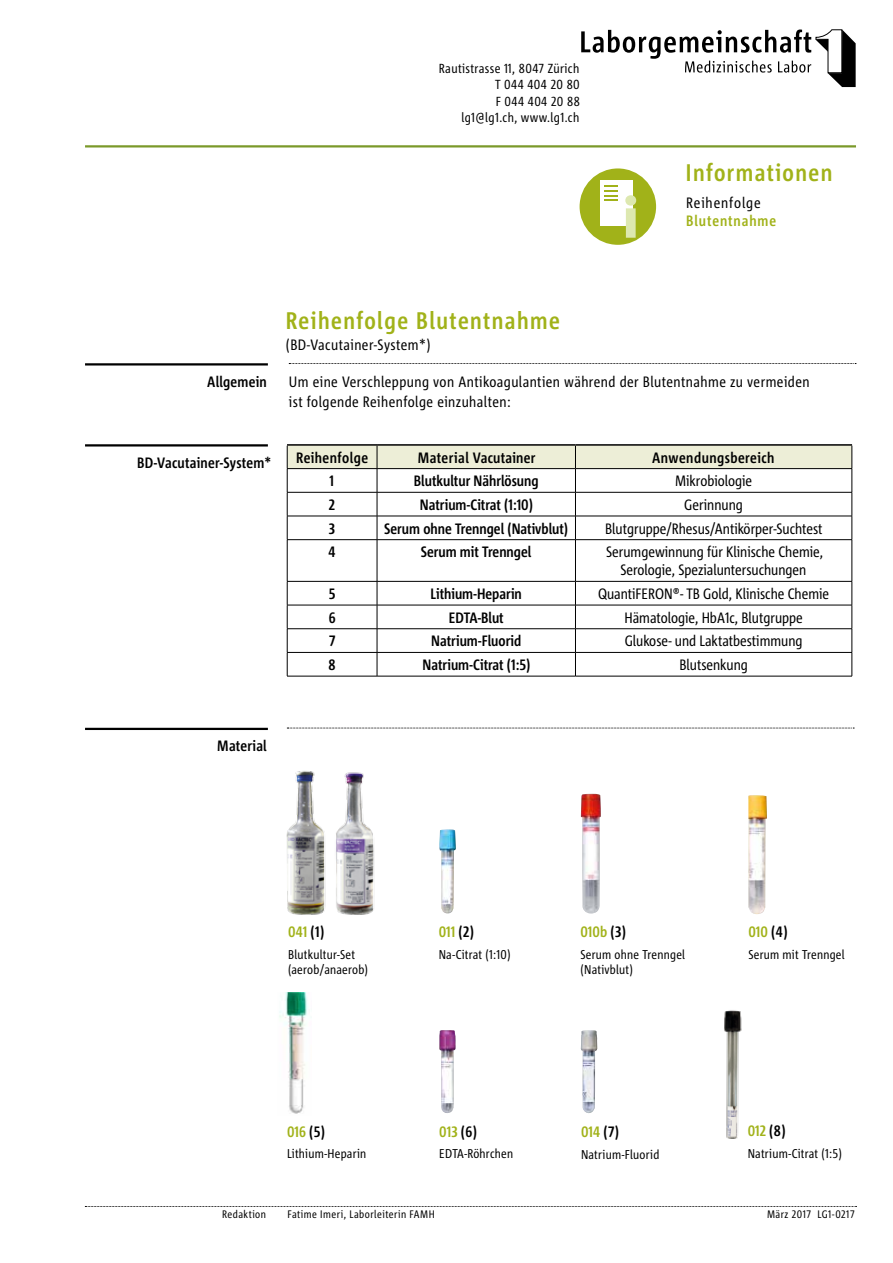
<style>
.page{position:relative;width:893px;height:1263px;background:#fff}
.page>*{position:absolute;margin:0;border:0;box-sizing:border-box;transform-origin:0 0}
.t1{font:700 24px "Corpid Cd LF";letter-spacing:.06em;color:#a1b219}
.t2{font:15px/18px "Corpid Cd LF";color:#000;text-align:center}
.t3{font:700 15px "Corpid Cd LF";color:#000}
.t4{font:15px/20.2px "Corpid Cd LF";letter-spacing:.03em;color:#000}
.t5{font:700 15px "Corpid Cd LF";color:#a1b219}
.t6{font:700 15px "Corpid Cd LF";letter-spacing:.03em;color:#000}
.t7{font:700 15px "Corpid Cd LF";letter-spacing:.06em;color:#a1b219}
.t8{font:15px "Corpid Cd LF";letter-spacing:.06em;color:#000}
.t9{font:13.2px/16.5px "Corpid Cd LF";letter-spacing:.03em;color:#000;text-align:right}
.t10{font:12.75px/15.3px "Corpid Cd LF";letter-spacing:.02em;color:#000}
.t11{font:10.8px "Corpid Cd LF";letter-spacing:.045em;color:#000}
.s1{color:#000}
</style>
<div class="page">
<svg style="left:85px;top:1206px;width:771px;height:1px"></svg>
<svg style="left:581px;top:29px;width:275px;height:58px"></svg>
<hr style="left:85px;top:145px;width:771px;height:2px;background:#7b992a">
<div style="left:580px;top:168px;width:76px;height:77px;background:#a1b219;border-radius:50%"></div>
<div style="left:600px;top:180px;width:32px;height:45px;background:#fff"></div>
<svg style="left:625px;top:195px;width:11px;height:43px"></svg>
<svg style="left:604px;top:185px;width:14px;height:16px"></svg>
<svg style="left:289px;top:363px;width:567px;height:1px"></svg>
<svg style="left:287px;top:728px;width:567px;height:1px"></svg>
<hr style="left:85px;top:363px;width:183px;height:2px;background:#000">
<hr style="left:85px;top:444px;width:183px;height:2px;background:#000">
<hr style="left:85px;top:728px;width:183px;height:2px;background:#000">
<hr style="left:287px;top:539px;width:90px;height:1px;background:#000">
<hr style="left:287px;top:540px;width:1px;height:41px;background:#000">
<hr style="left:377px;top:539px;width:198px;height:1px;background:#000">
<hr style="left:377px;top:540px;width:1px;height:41px;background:#000">
<hr style="left:575px;top:539px;width:277px;height:1px;background:#000">
<hr style="left:575px;top:540px;width:1px;height:41px;background:#000">
<hr style="left:852px;top:540px;width:1px;height:41px;background:#000">
<hr style="left:287px;top:581px;width:90px;height:1px;background:#000">
<hr style="left:377px;top:581px;width:198px;height:1px;background:#000">
<hr style="left:575px;top:581px;width:277px;height:1px;background:#000">
<hr style="left:287px;top:605px;width:90px;height:1px;background:#000">
<hr style="left:377px;top:605px;width:198px;height:1px;background:#000">
<hr style="left:575px;top:605px;width:277px;height:1px;background:#000">
<hr style="left:287px;top:628px;width:90px;height:1px;background:#000">
<hr style="left:377px;top:628px;width:198px;height:1px;background:#000">
<hr style="left:575px;top:628px;width:277px;height:1px;background:#000">
<hr style="left:287px;top:652px;width:90px;height:1px;background:#000">
<svg style="left:287px;top:581px;width:1px;height:95px"></svg>
<hr style="left:377px;top:652px;width:198px;height:1px;background:#000">
<svg style="left:377px;top:581px;width:1px;height:95px"></svg>
<hr style="left:575px;top:652px;width:277px;height:1px;background:#000">
<svg style="left:575px;top:581px;width:1px;height:95px"></svg>
<svg style="left:852px;top:581px;width:1px;height:95px"></svg>
<hr style="left:287px;top:676px;width:90px;height:1px;background:#000">
<hr style="left:377px;top:676px;width:198px;height:1px;background:#000">
<hr style="left:575px;top:676px;width:277px;height:1px;background:#000">
<hr style="left:287px;top:444px;width:90px;height:2px;background:#000">
<hr style="left:377px;top:444px;width:198px;height:2px;background:#000">
<hr style="left:575px;top:444px;width:277px;height:2px;background:#000">
<svg style="left:287px;top:445px;width:566px;height:94px"></svg>
<img style="left:279px;top:993px;width:29px;height:121px">
<img style="left:286px;top:771px;width:89px;height:144px">
<img style="left:439px;top:1030px;width:17px;height:83px">
<img style="left:439px;top:829px;width:17px;height:84px">
<img style="left:748px;top:795px;width:19px;height:119px">
<img style="left:581px;top:794px;width:20px;height:119px">
<img style="left:724px;top:1010px;width:18px;height:128px">
<img style="left:580px;top:1030px;width:18px;height:83px">
<p class="t9" style="left:439px;top:60px;width:143px">Rautistrasse 11, 8047 Zürich<br>T 044 404 20 80<br>F 044 404 20 88 lg1@lg1.ch, www.lg1.ch</p>
<h1 class="t1" style="left:686px;top:160px;width:148px">Informationen</h1>
<p class="t8" style="left:686px;top:195px;width:76px">Reihenfolge</p>
<p class="t7" style="left:686px;top:213px;width:91px">Blutentnahme</p>
<p class="t3" style="left:207px;top:373px;width:61px">Allgemein</p>
<h1 class="t1" style="left:286px;top:307px;width:276px">Reihenfolge Blutentnahme</h1>
<p class="t4" style="left:286px;top:335px;width:146px">(BD-Vacutainer-System*)</p>
<p class="t4" style="left:289px;top:372px;width:522px">Um eine Verschleppung von Antikoagulantien während der Blutentnahme zu vermeiden ist folgende Reihenfolge einzuhalten:</p>
<p class="t3" style="left:137px;top:454px;width:136px">BD-Vacutainer-System*</p>
<p class="t6" style="left:296px;top:449px;width:73px">Reihenfolge</p>
<p class="t3" style="left:418px;top:449px;width:119px">Material Vacutainer</p>
<p class="t6" style="left:652px;top:449px;width:124px">Anwendungsbereich</p>
<p class="t3" style="left:330px;top:473px;width:6px">1</p>
<p class="t3" style="left:414px;top:473px;width:126px">Blutkultur Nährlösung</p>
<p class="t2" style="left:675px;top:472px;width:79px">Mikrobiologie</p>
<p class="t3" style="left:329px;top:497px;width:8px">2</p>
<p class="t3" style="left:420px;top:497px;width:115px">Natrium-Citrat (1:10)</p>
<p class="t2" style="left:684px;top:496px;width:60px">Gerinnung</p>
<p class="t3" style="left:329px;top:520px;width:8px">3</p>
<p class="t3" style="left:384px;top:520px;width:185px">Serum ohne Trenngel (Nativblut)</p>
<p class="t2" style="left:605px;top:520px;width:219px">Blutgruppe/Rhesus/Antikörper-Suchtest</p>
<p class="t3" style="left:328px;top:544px;width:9px">4</p>
<p class="t3" style="left:421px;top:544px;width:112px">Serum mit Trenngel</p>
<p class="t2" style="left:606px;top:543px;width:218px">Serumgewinnung für Klinische Chemie,<br>Serologie, Spezialuntersuchungen</p>
<p class="t3" style="left:329px;top:586px;width:8px">5</p>
<p class="t3" style="left:431px;top:586px;width:93px">Lithium-Heparin</p>
<p class="t2" style="left:598px;top:585px;width:232px">QuantiFERON®- TB Gold, Klinische Chemie</p>
<p class="t3" style="left:329px;top:609px;width:8px">6</p>
<p class="t3" style="left:449px;top:609px;width:56px">EDTA-Blut</p>
<p class="t2" style="left:624px;top:609px;width:180px">Hämatologie, HbA1c, Blutgruppe</p>
<p class="t3" style="left:329px;top:633px;width:8px">7</p>
<p class="t3" style="left:431px;top:633px;width:92px">Natrium-Fluorid</p>
<p class="t2" style="left:625px;top:632px;width:179px">Glukose- und Laktatbestimmung</p>
<p class="t3" style="left:329px;top:657px;width:9px">8</p>
<p class="t3" style="left:422px;top:657px;width:109px">Natrium-Citrat (1:5)</p>
<p class="t2" style="left:679px;top:656px;width:70px">Blutsenkung</p>
<p class="t3" style="left:217px;top:738px;width:51px">Material</p>
<p class="t5" style="left:288px;top:923px;width:38px">041 <span class="s1">(1)</span></p>
<p class="t10" style="left:288px;top:946px;width:81px">Blutkultur-Set (aerob/anaerob)</p>
<p class="t5" style="left:287px;top:1123px;width:40px">016 <span class="s1">(5)</span></p>
<p class="t10" style="left:287px;top:1146px;width:81px">Lithium-Heparin</p>
<p class="t5" style="left:439px;top:924px;width:37px">011 <span class="s1">(2)</span></p>
<p class="t10" style="left:439px;top:947px;width:73px">Na-Citrat (1:10)</p>
<p class="t5" style="left:439px;top:1123px;width:39px">013 <span class="s1">(6)</span></p>
<p class="t10" style="left:439px;top:1146px;width:75px">EDTA-Röhrchen</p>
<p class="t5" style="left:580px;top:923px;width:47px">010b <span class="s1">(3)</span></p>
<p class="t10" style="left:580px;top:947px;width:106px">Serum ohne Trenngel (Nativblut)</p>
<p class="t5" style="left:581px;top:1123px;width:40px">014 <span class="s1">(7)</span></p>
<p class="t10" style="left:581px;top:1147px;width:80px">Natrium-Fluorid</p>
<p class="t5" style="left:748px;top:924px;width:41px">010 <span class="s1">(4)</span></p>
<p class="t10" style="left:748px;top:947px;width:98px">Serum mit Trenngel</p>
<p class="t5" style="left:748px;top:1123px;width:40px">012 <span class="s1">(8)</span></p>
<p class="t10" style="left:748px;top:1146px;width:96px">Natrium-Citrat (1:5)</p>
<p class="t11" style="left:222px;top:1209px;width:45px">Redaktion</p>
<p class="t11" style="left:288px;top:1209px;width:149px">Fatime Imeri, Laborleiterin FAMH</p>
<p class="t11" style="left:767px;top:1209px;width:89px">März 2017 LG1-0217</p>
</div>
